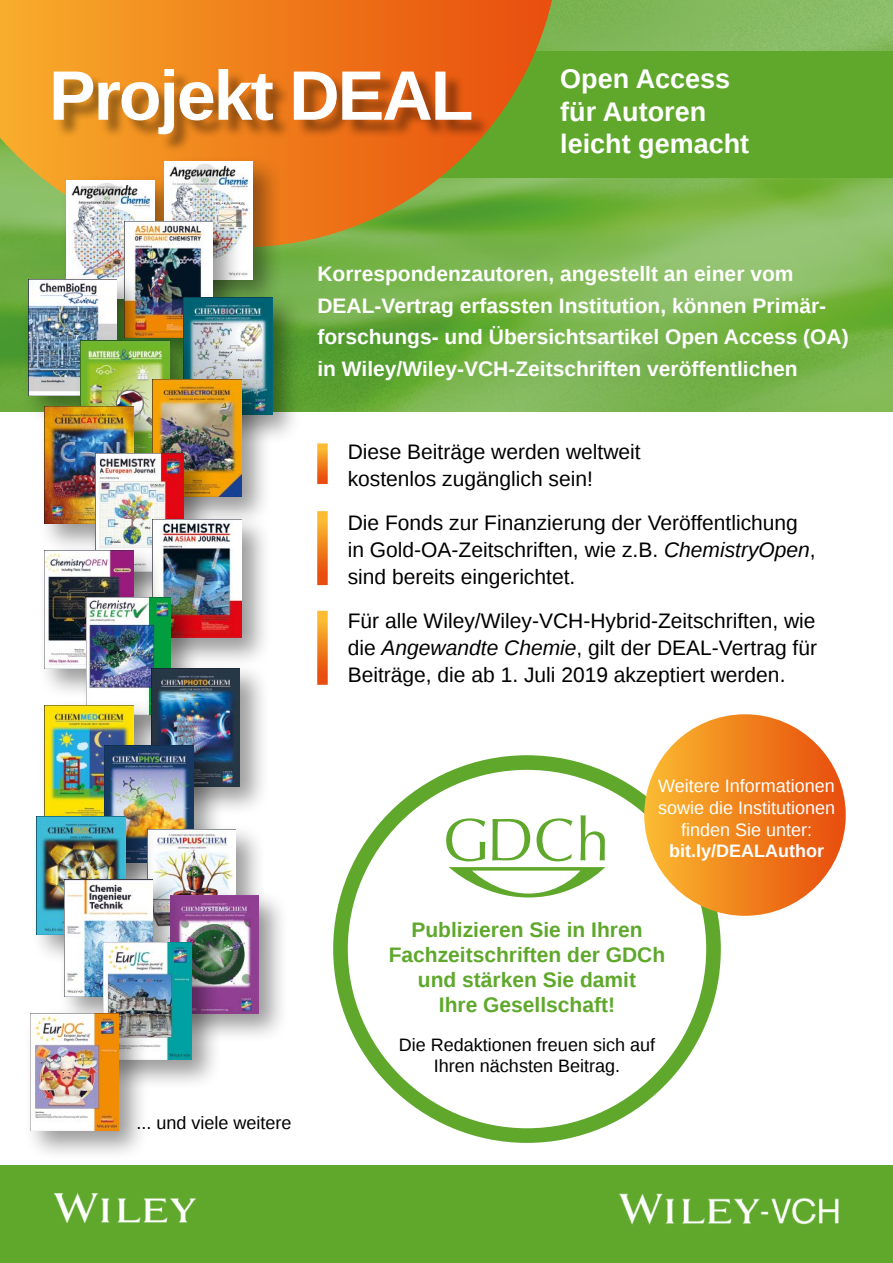
<style>
.page{position:relative;width:893px;height:1263px;background:#fff}
.page>*{position:absolute;margin:0;border:0;box-sizing:border-box;transform-origin:0 0}
.t1{font:700 70.05px "Liberation Sans";letter-spacing:-.03em;color:#fff}
.t2{font:700 27px/32.4px "Liberation Sans";color:#fff}
.t3{font:21px/27px "Liberation Sans";color:#000}
.t4{font:700 21px/31.5px "Liberation Sans";color:#fff}
.t5{font:700 21px/25.2px "Liberation Sans";color:#5fa82c;text-align:center}
.t6{font:18px/21.6px "Liberation Sans";color:#000;text-align:center}
.t7{font:18px/21.6px "Liberation Sans";color:#fff;text-align:center}
.t8{font:700 18px "Liberation Sans";color:#fff}
.s1{font-style:italic}
</style>
<div class="page">
<img style="left:0;top:0;width:893px;height:412px">
<div style="left:0;top:1165px;width:893px;height:98px;background:#5fa82c"></div>
<div style="left:368px;top:51px;width:525px;height:126px;background:#5fa82c"></div>
<svg style="left:0;top:0;width:552px;height:247px;background:#ca8c26"></svg>
<div style="left:59px;top:173px;width:126px;height:156px;background:#000;opacity:.4"></div>
<img style="left:66px;top:180px;width:88px;height:93px">
<div style="left:157px;top:155px;width:126px;height:155px;background:#000;opacity:.4"></div>
<img style="left:164px;top:162px;width:88px;height:117px">
<div style="left:333px;top:755px;width:388px;height:388px;border:15px solid #5fa82c;border-radius:50%"></div>
<div style="left:56px;top:71px;width:434px;height:82px;background:#000;opacity:.4"></div>
<svg style="left:446px;top:818px;width:39px;height:43px"></svg>
<svg style="left:536px;top:818px;width:36px;height:43px"></svg>
<svg style="left:580px;top:815px;width:25px;height:45px"></svg>
<svg style="left:492px;top:819px;width:38px;height:41px"></svg>
<svg style="left:449px;top:867px;width:156px;height:30px"></svg>
<div style="left:117px;top:215px;width:127px;height:153px;background:#000;opacity:.4"></div>
<img style="left:124px;top:222px;width:89px;height:111px">
<div style="left:177px;top:290px;width:126px;height:156px;background:#000;opacity:.4"></div>
<img style="left:184px;top:297px;width:88px;height:75px">
<div style="left:21px;top:273px;width:126px;height:153px;background:#000;opacity:.4"></div>
<img style="left:28px;top:280px;width:88px;height:115px">
<svg style="left:317px;top:443px;width:11px;height:41px"></svg>
<svg style="left:317px;top:511px;width:11px;height:74px"></svg>
<svg style="left:317px;top:611px;width:11px;height:74px"></svg>
<img style="left:54px;top:1193px;width:141px;height:30px">
<img style="left:619px;top:1193px;width:220px;height:32px">
<div style="left:644px;top:714px;width:202px;height:202px;background:linear-gradient(to right,#fabb31,#e84d0e);border-radius:101px"></div>
<div style="left:74px;top:333px;width:126px;height:156px;background:#000;opacity:.4"></div>
<img style="left:81px;top:340px;width:88px;height:59px">
<div style="left:37px;top:399px;width:127px;height:156px;background:#000;opacity:.4"></div>
<img style="left:44px;top:406px;width:89px;height:118px">
<div style="left:146px;top:372px;width:126px;height:156px;background:#000;opacity:.4"></div>
<img style="left:153px;top:379px;width:88px;height:118px">
<div style="left:88px;top:446px;width:127px;height:156px;background:#000;opacity:.4"></div>
<img style="left:95px;top:453px;width:89px;height:91px">
<div style="left:146px;top:513px;width:126px;height:155px;background:#000;opacity:.4"></div>
<img style="left:153px;top:520px;width:88px;height:117px">
<div style="left:38px;top:544px;width:126px;height:155px;background:#000;opacity:.4"></div>
<img style="left:45px;top:551px;width:88px;height:118px">
<div style="left:80px;top:590px;width:121px;height:156px;background:#000;opacity:.4"></div>
<img style="left:87px;top:597px;width:83px;height:102px">
<div style="left:38px;top:699px;width:126px;height:155px;background:#000;opacity:.4"></div>
<img style="left:45px;top:705px;width:88px;height:104px">
<div style="left:144px;top:662px;width:127px;height:155px;background:#000;opacity:.4"></div>
<img style="left:151px;top:669px;width:89px;height:117px">
<div style="left:98px;top:739px;width:126px;height:155px;background:#000;opacity:.4"></div>
<img style="left:105px;top:745px;width:88px;height:78px">
<div style="left:140px;top:823px;width:127px;height:155px;background:#000;opacity:.4"></div>
<img style="left:156px;top:830px;width:80px;height:59px">
<div style="left:30px;top:809px;width:126px;height:156px;background:#000;opacity:.4"></div>
<img style="left:37px;top:816px;width:88px;height:118px">
<div style="left:163px;top:889px;width:127px;height:155px;background:#000;opacity:.4"></div>
<img style="left:184px;top:896px;width:75px;height:117px">
<div style="left:58px;top:872px;width:126px;height:156px;background:#000;opacity:.4"></div>
<img style="left:65px;top:879px;width:88px;height:118px">
<div style="left:96px;top:935px;width:126px;height:155px;background:#000;opacity:.4"></div>
<img style="left:103px;top:942px;width:89px;height:118px">
<div style="left:24px;top:1006px;width:126px;height:155px;background:#000;opacity:.4"></div>
<img style="left:30px;top:1013px;width:88px;height:118px">
<h1 class="t1" style="left:49px;top:47px;width:426px">Projekt DEAL</h1>
<p class="t2" style="left:560px;top:62px;width:191px">Open Access für Autoren leicht gemacht</p>
<p class="t4" style="left:317px;top:258px;width:533px">Korrespondenzautoren, angestellt an einer vom DEAL-Vertrag erfassten Institution, können Primär&shy;forschungs- und Übersichtsartikel Open Access (OA) in Wiley/Wiley-VCH-Zeitschriften veröffentlichen</p>
<p class="t3" style="left:348px;top:439px;width:294px">Diese Beiträge werden weltweit kostenlos zugänglich sein!</p>
<p class="t3" style="left:348px;top:510px;width:469px">Die Fonds zur Finanzierung der Veröffentlichung in Gold-OA-Zeitschriften, wie z.B. <span class="s1">ChemistryOpen</span>, sind bereits eingerichtet.</p>
<p class="t3" style="left:348px;top:608px;width:471px;text-align:justify">Für alle Wiley/Wiley-VCH-Hybrid-Zeitschriften, wie die <span class="s1">Angewandte Chemie</span>, gilt der DEAL-Vertrag für Beiträge, die ab 1. Juli 2019 akzeptiert werden.</p>
<p class="t7" style="left:658px;top:776px;width:179px">Weitere Informationen sowie die Institutionen finden Sie unter:</p>
<p class="t8" style="left:669px;top:839px;width:156px">bit.ly/DEALAuthor</p>
<p class="t6" style="left:136px;top:1112px;width:157px">... und viele weitere</p>
<p class="t5" style="left:389px;top:916px;width:278px">Publizieren Sie in Ihren<br>Fachzeitschriften der GDCh und stärken Sie damit<br>Ihre Gesellschaft!</p>
<p class="t6" style="left:399px;top:1034px;width:258px">Die Redaktionen freuen sich auf<br>Ihren nächsten Beitrag.</p>
</div>
